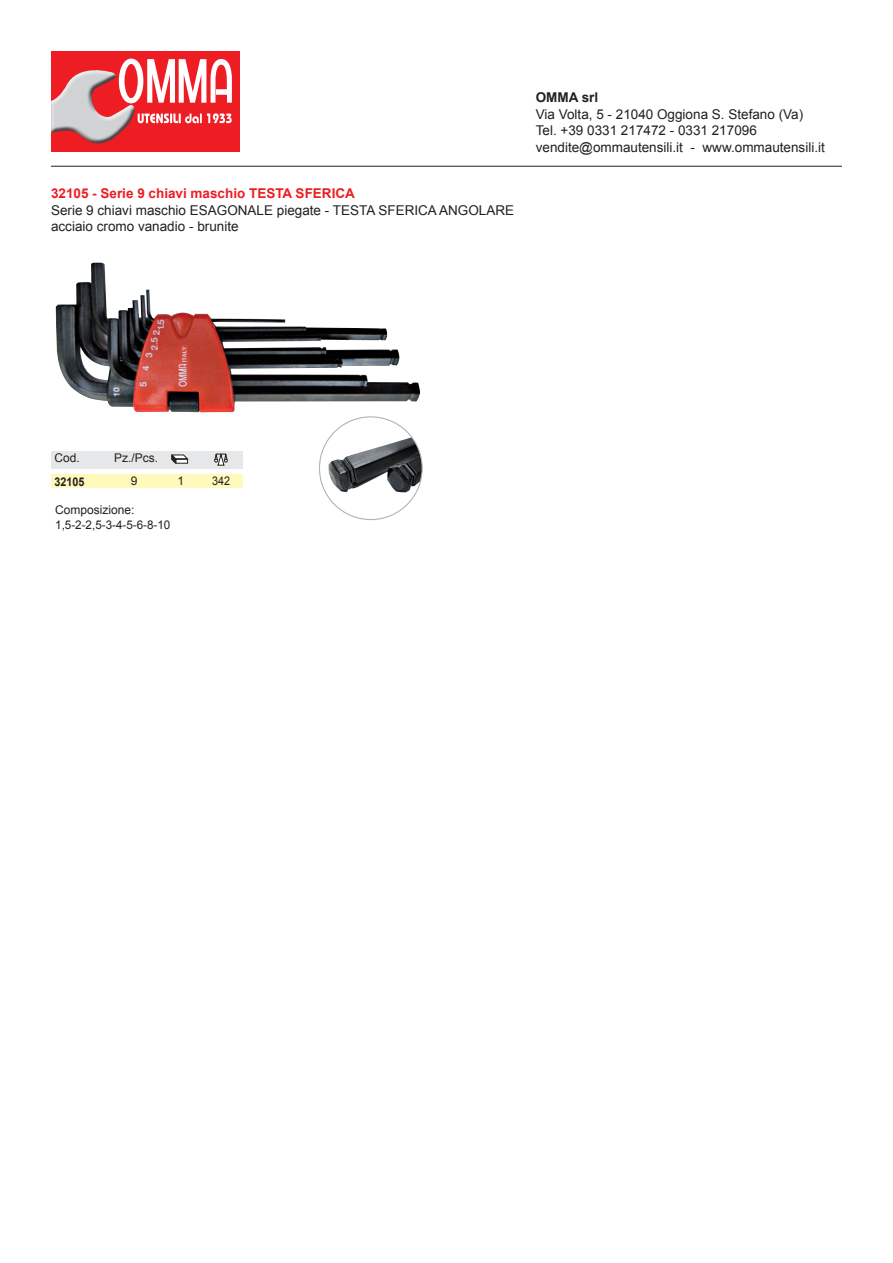
<style>
.page{position:relative;width:893px;height:1263px;background:#fff}
.page>*{position:absolute;margin:0;border:0;box-sizing:border-box;transform-origin:0 0}
.t1{font:13.5px/16.5px "Arial";color:#231f20}
.t2{font:700 13.5px "Arial";color:#ee1d23}
.t3{font:700 13.5px "Arial";color:#231f20}
.t4{font:12px/22.5px "Arial";color:#231f20;text-align:center}
.t5{font:700 12px "Arial";color:#231f20;scale:.9 1}
.t6{font:12px "Arial";color:#231f20;scale:.9 1}
</style>
<div class="page">
<div style="left:51px;top:51px;width:189px;height:101px;background:#ee1d23"></div>
<svg style="left:51px;top:58px;width:181px;height:86px"></svg>
<hr style="left:51px;top:166px;width:791px;height:1px;background:#231f20">
<div style="left:51px;top:475px;width:191px;height:13px;background:#fff9bc"></div>
<div style="left:51px;top:451px;width:191px;height:17px;background:#e6e7e9"></div>
<svg style="left:214px;top:453px;width:14px;height:13px"></svg>
<svg style="left:171px;top:455px;width:17px;height:8px"></svg>
<img style="left:56px;top:263px;width:364px;height:149px">
<img style="left:328px;top:437px;width:94px;height:55px">
<p class="t2" style="left:51px;top:184px;width:305px">32105 - Serie 9 chiavi maschio TESTA SFERICA</p>
<p class="t1" style="left:51px;top:202px;width:465px">Serie 9 chiavi maschio ESAGONALE piegate - TESTA SFERICA ANGOLARE acciaio cromo vanadio - brunite</p>
<p class="t3" style="left:536px;top:89px;width:64px">OMMA srl</p>
<p class="t1" style="left:536px;top:106px;width:291px">Via Volta, 5 - 21040 Oggiona S. Stefano (Va)<br>Tel. +39 0331 217472 - 0331 217096 vendite@ommautensili.it - www.ommautensili.it</p>
<p class="t4" style="left:54px;top:447px;width:27px">Cod.</p>
<p class="t4" style="left:114px;top:447px;width:46px">Pz./Pcs.<br>9</p>
<p class="t4" style="left:55px;top:503px;width:117px;line-height:14.5px;text-align:left">Composizione:<br>1,5-2-2,5-3-4-5-6-8-10</p>
<p class="t5" style="left:54px;top:474px;width:35px">32105</p>
<p class="t4" style="left:177px;top:469px;width:8px">1</p>
<p class="t6" style="left:212px;top:473px;width:22px">342</p>
</div>
